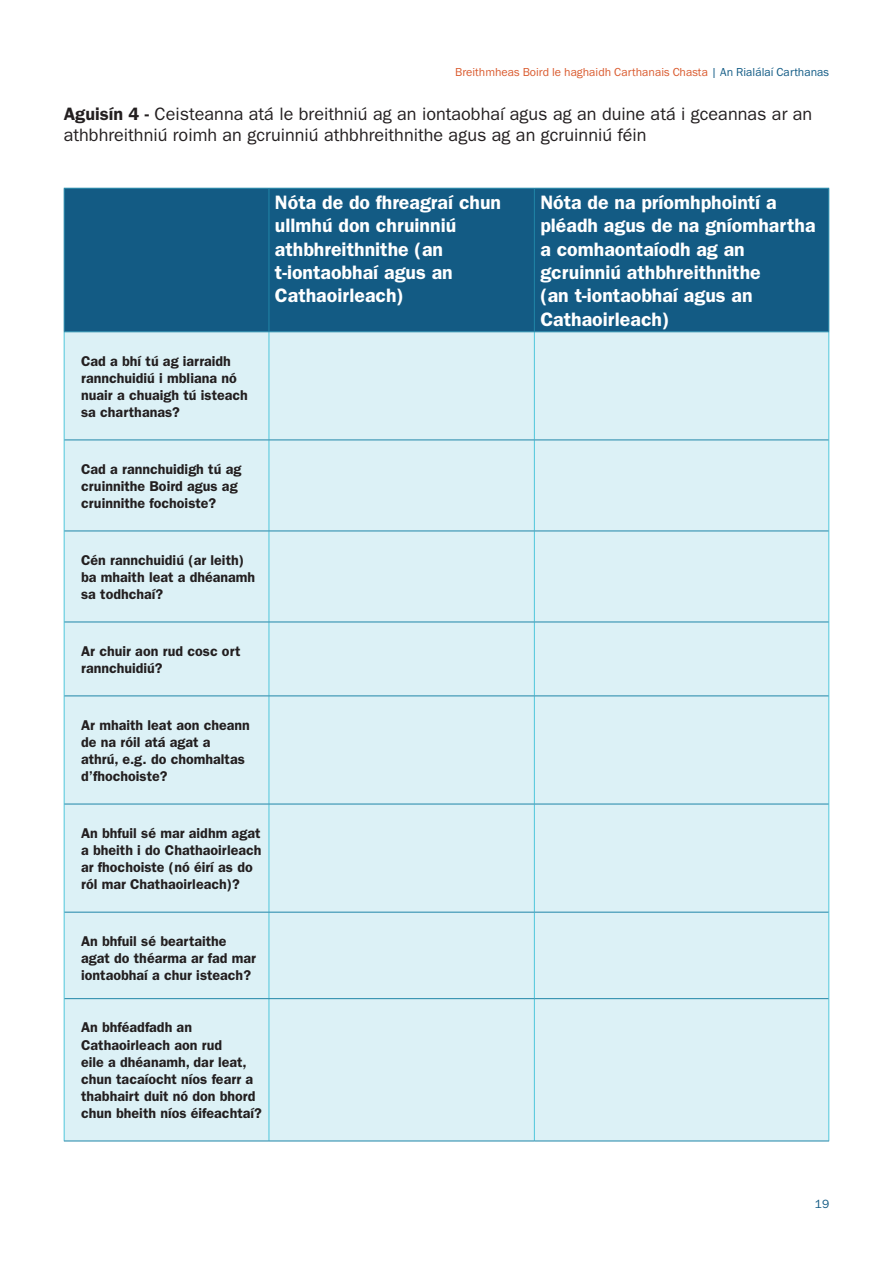
<style>
.page{position:relative;width:893px;height:1263px;background:#fff}
.page>*{position:absolute;margin:0;border:0;box-sizing:border-box;transform-origin:0 0}
.t1{font:600 19.5px/23.4px "Franklin Gothic";color:#fff}
.t2{font:18px/21px "Franklin Gothic";color:#231f20}
.t3{font:600 14.25px/17.1px "Franklin Gothic";color:#231f20}
.t4{font:12px "Franklin Gothic URW Boo";color:#da5b2f}
.t5{font:12px "Franklin Gothic";color:#135b84}
.s1{color:#135c86}
.s2{font-weight:600}
</style>
<div class="page">
<div style="left:65px;top:189px;width:763px;height:142px;background:#135b84"></div>
<div style="left:65px;top:332px;width:763px;height:809px;background:#dcf1f6"></div>
<hr style="left:64px;top:332px;width:1px;height:108px;background:#4fc6db">
<hr style="left:269px;top:332px;width:1px;height:108px;background:#4fc6db">
<hr style="left:534px;top:332px;width:1px;height:108px;background:#4fc6db">
<hr style="left:828px;top:332px;width:1px;height:108px;background:#4fc6db">
<hr style="left:64px;top:440px;width:1px;height:91px;background:#4fc6db">
<hr style="left:269px;top:440px;width:1px;height:91px;background:#4fc6db">
<hr style="left:534px;top:440px;width:1px;height:91px;background:#4fc6db">
<hr style="left:828px;top:440px;width:1px;height:91px;background:#4fc6db">
<hr style="left:64px;top:531px;width:1px;height:91px;background:#4fc6db">
<hr style="left:269px;top:531px;width:1px;height:91px;background:#4fc6db">
<hr style="left:534px;top:531px;width:1px;height:91px;background:#4fc6db">
<hr style="left:828px;top:531px;width:1px;height:91px;background:#4fc6db">
<hr style="left:64px;top:622px;width:1px;height:74px;background:#4fc6db">
<hr style="left:269px;top:622px;width:1px;height:74px;background:#4fc6db">
<hr style="left:534px;top:622px;width:1px;height:74px;background:#4fc6db">
<hr style="left:828px;top:622px;width:1px;height:74px;background:#4fc6db">
<hr style="left:64px;top:696px;width:1px;height:108px;background:#4fc6db">
<hr style="left:269px;top:696px;width:1px;height:108px;background:#4fc6db">
<hr style="left:534px;top:696px;width:1px;height:108px;background:#4fc6db">
<hr style="left:828px;top:696px;width:1px;height:108px;background:#4fc6db">
<hr style="left:64px;top:804px;width:1px;height:108px;background:#4fc6db">
<hr style="left:269px;top:804px;width:1px;height:108px;background:#4fc6db">
<hr style="left:534px;top:804px;width:1px;height:108px;background:#4fc6db">
<hr style="left:828px;top:804px;width:1px;height:108px;background:#4fc6db">
<hr style="left:64px;top:912px;width:1px;height:87px;background:#4fc6db">
<hr style="left:269px;top:912px;width:1px;height:86px;background:#4fc6db">
<hr style="left:534px;top:912px;width:1px;height:86px;background:#4fc6db">
<hr style="left:828px;top:912px;width:1px;height:87px;background:#4fc6db">
<hr style="left:64px;top:999px;width:1px;height:142px;background:#4fc6db">
<hr style="left:269px;top:999px;width:1px;height:142px;background:#4fc6db">
<hr style="left:534px;top:999px;width:1px;height:142px;background:#4fc6db">
<hr style="left:828px;top:999px;width:1px;height:142px;background:#4fc6db">
<hr style="left:64px;top:188px;width:205px;height:1px;background:#2086a8">
<hr style="left:269px;top:188px;width:265px;height:1px;background:#2086a8">
<hr style="left:534px;top:188px;width:295px;height:1px;background:#2086a8">
<hr style="left:64px;top:189px;width:1px;height:142px;background:#2086a8">
<hr style="left:269px;top:189px;width:1px;height:142px;background:#2086a8">
<hr style="left:534px;top:189px;width:1px;height:142px;background:#2086a8">
<hr style="left:828px;top:189px;width:1px;height:142px;background:#2086a8">
<hr style="left:64px;top:331px;width:205px;height:1px;background:#2086a8">
<hr style="left:269px;top:331px;width:265px;height:1px;background:#2086a8">
<hr style="left:534px;top:331px;width:295px;height:1px;background:#2086a8">
<hr style="left:64px;top:440px;width:205px;height:1px;background:#2086a8">
<hr style="left:269px;top:440px;width:265px;height:1px;background:#2086a8">
<hr style="left:534px;top:440px;width:294px;height:1px;background:#2086a8">
<hr style="left:64px;top:531px;width:205px;height:1px;background:#2086a8">
<hr style="left:269px;top:531px;width:265px;height:1px;background:#2086a8">
<hr style="left:534px;top:531px;width:294px;height:1px;background:#2086a8">
<hr style="left:64px;top:622px;width:205px;height:1px;background:#2086a8">
<hr style="left:269px;top:622px;width:265px;height:1px;background:#2086a8">
<hr style="left:534px;top:622px;width:294px;height:1px;background:#2086a8">
<hr style="left:64px;top:696px;width:205px;height:1px;background:#2086a8">
<hr style="left:269px;top:696px;width:265px;height:1px;background:#2086a8">
<hr style="left:534px;top:696px;width:294px;height:1px;background:#2086a8">
<hr style="left:64px;top:804px;width:205px;height:1px;background:#2086a8">
<hr style="left:269px;top:804px;width:265px;height:1px;background:#2086a8">
<hr style="left:534px;top:804px;width:294px;height:1px;background:#2086a8">
<hr style="left:64px;top:912px;width:205px;height:1px;background:#2086a8">
<hr style="left:269px;top:912px;width:265px;height:1px;background:#2086a8">
<hr style="left:534px;top:912px;width:294px;height:1px;background:#2086a8">
<hr style="left:64px;top:998px;width:205px;height:1px;background:#2086a8">
<hr style="left:269px;top:998px;width:265px;height:1px;background:#2086a8">
<hr style="left:534px;top:998px;width:294px;height:1px;background:#2086a8">
<hr style="left:64px;top:1141px;width:205px;height:1px;background:#2086a8">
<hr style="left:269px;top:1141px;width:265px;height:1px;background:#2086a8">
<hr style="left:534px;top:1141px;width:295px;height:1px;background:#2086a8">
<p class="t4" style="left:455px;top:65px;width:375px">Breithmheas Boird le haghaidh Carthanais Chasta <span class="s1">| An Rialálaí Carthanas</span></p>
<p class="t2" style="left:64px;top:103px;width:750px"><span class="s2">Aguisín 4 -</span> Ceisteanna atá le breithniú ag an iontaobhaí agus ag an duine atá i gceannas ar an athbhreithniú roimh an gcruinniú athbhreithnithe agus ag an gcruinniú féin</p>
<p class="t3" style="left:81px;top:352px;width:168px">Cad a bhí tú ag iarraidh rannchuidiú i mbliana nó nuair a chuaigh tú isteach sa charthanas?</p>
<p class="t3" style="left:81px;top:460px;width:162px">Cad a rannchuidigh tú ag cruinnithe Boird agus ag cruinnithe fochoiste?</p>
<p class="t3" style="left:81px;top:551px;width:176px">Cén rannchuidiú (ar leith) ba mhaith leat a dhéanamh sa todhchaí?</p>
<p class="t3" style="left:81px;top:642px;width:161px">Ar chuir aon rud cosc ort rannchuidiú?</p>
<h1 class="t1" style="left:275px;top:190px;width:228px">Nóta de do fhreagraí chun ullmhú don chruinniú athbhreithnithe (an t-iontaobhaí agus an<br>Cathaoirleach)</h1>
<h1 class="t1" style="left:540px;top:190px;width:277px">Nóta de na príomhphointí a pléadh agus de na gníomhartha a comhaontaíodh ag an gcruinniú athbhreithnithe<br>(an t-iontaobhaí agus an<br>Cathaoirleach)</h1>
<p class="t3" style="left:81px;top:716px;width:170px">Ar mhaith leat aon cheann de na róil atá agat a athrú, e.g. do chomhaltas d’fhochoiste?</p>
<p class="t3" style="left:81px;top:824px;width:182px">An bhfuil sé mar aidhm agat a bheith i do Chathaoirleach ar fhochoiste (nó éirí as do ról mar Chathaoirleach)?</p>
<p class="t3" style="left:81px;top:932px;width:176px">An bhfuil sé beartaithe agat do théarma ar fad mar iontaobhaí a chur isteach?</p>
<p class="t3" style="left:81px;top:1019px;width:182px">An bhféadfadh an<br>Cathaoirleach aon rud<br>eile a dhéanamh, dar leat, chun tacaíocht níos fearr a thabhairt duit nó don bhord chun bheith níos éifeachtaí?</p>
<p class="t5" style="left:815px;top:1197px;width:16px">19</p>
</div>
